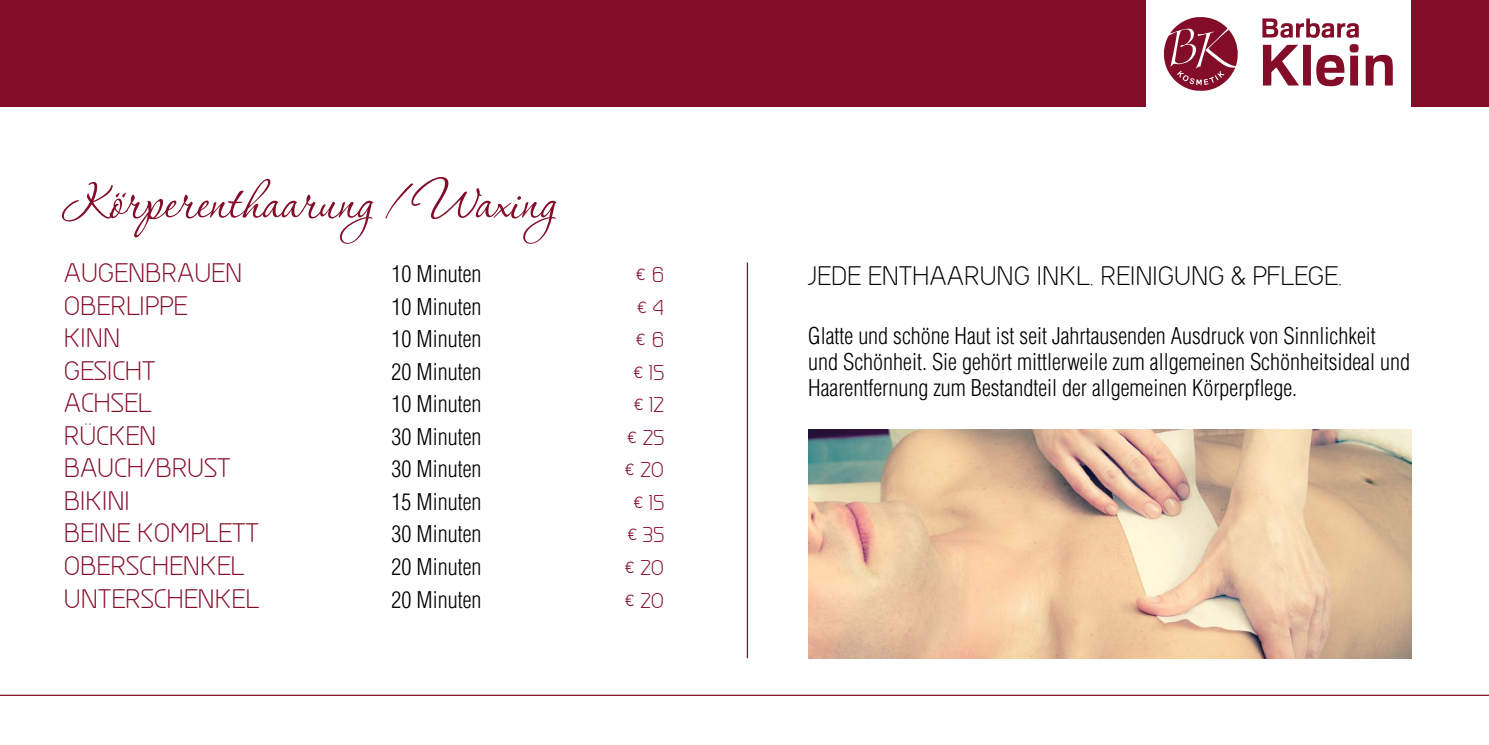
<style>
.page{position:relative;width:1489px;height:745px;background:#fff}
.page>*{position:absolute;margin:0;border:0;box-sizing:border-box;transform-origin:0 0}
.t1{font:65px "Corinthia";color:#830d29}
.t2{font:25px "Greyscale Basic";color:#830d29}
.t3{font:25px "Greyscale Basic";color:#000}
.t4{font:300 condensed 22.5px/26.2px "Helvetica LT Std";color:#000}
.t5{font:20px "Greyscale Basic";color:#830d29}
</style>
<div class="page">
<hr style="left:0;top:694px;width:1488px;height:1px;background:#830d29">
<hr style="left:746px;top:262px;width:2px;height:395px;background:#830d29">
<img style="left:808px;top:429px;width:602px;height:228px">
<div style="left:0;top:0;width:1488px;height:107px;background:#830d29"></div>
<div style="left:1146px;top:0;width:264px;height:107px;background:#fff"></div>
<svg style="left:1262px;top:18px;width:96px;height:20px"></svg>
<svg style="left:1262px;top:45px;width:48px;height:41px"></svg>
<svg style="left:1316px;top:44px;width:42px;height:42px"></svg>
<svg style="left:1365px;top:55px;width:27px;height:31px"></svg>
<svg style="left:1349px;top:56px;width:8px;height:30px"></svg>
<svg style="left:1163px;top:17px;width:75px;height:74px"></svg>
<h1 class="t1" style="left:64px;top:168px;width:494px">Körperenthaarung / Waxing</h1>
<p class="t2" style="left:64px;top:258px;width:180px">AUGENBRAUEN</p>
<p class="t4" style="left:391px;top:260px;width:91px">10 Minuten</p>
<p class="t5" style="left:635px;top:263px;width:30px">€ 6</p>
<p class="t2" style="left:64px;top:291px;width:125px">OBERLIPPE</p>
<p class="t4" style="left:391px;top:293px;width:91px">10 Minuten</p>
<p class="t5" style="left:636px;top:295px;width:29px">€ 4</p>
<p class="t2" style="left:64px;top:323px;width:58px">KINN</p>
<p class="t4" style="left:391px;top:325px;width:91px">10 Minuten</p>
<p class="t5" style="left:635px;top:328px;width:30px">€ 6</p>
<p class="t2" style="left:64px;top:356px;width:93px">GESICHT</p>
<p class="t4" style="left:391px;top:358px;width:91px">20 Minuten</p>
<p class="t5" style="left:633px;top:360px;width:33px">€ 15</p>
<p class="t2" style="left:64px;top:388px;width:89px">ACHSEL</p>
<p class="t4" style="left:391px;top:390px;width:91px">10 Minuten</p>
<p class="t5" style="left:633px;top:393px;width:33px">€ 12</p>
<p class="t2" style="left:64px;top:421px;width:94px">RÜCKEN</p>
<p class="t4" style="left:391px;top:423px;width:91px">30 Minuten</p>
<p class="t5" style="left:626px;top:425px;width:39px">€ 25</p>
<p class="t2" style="left:64px;top:453px;width:168px">BAUCH/BRUST</p>
<p class="t4" style="left:391px;top:455px;width:91px">30 Minuten</p>
<p class="t5" style="left:624px;top:458px;width:42px">€ 2O</p>
<p class="t2" style="left:64px;top:486px;width:68px">BIKINI</p>
<p class="t4" style="left:391px;top:488px;width:91px">15 Minuten</p>
<p class="t5" style="left:633px;top:490px;width:33px">€ 15</p>
<p class="t2" style="left:64px;top:518px;width:197px">BEINE KOMPLETT</p>
<p class="t4" style="left:391px;top:520px;width:91px">30 Minuten</p>
<p class="t5" style="left:626px;top:523px;width:39px">€ 35</p>
<p class="t2" style="left:64px;top:551px;width:182px">OBERSCHENKEL</p>
<p class="t4" style="left:391px;top:553px;width:91px">20 Minuten</p>
<p class="t5" style="left:624px;top:555px;width:42px">€ 2O</p>
<p class="t2" style="left:64px;top:583px;width:197px">UNTERSCHENKEL</p>
<p class="t4" style="left:391px;top:585px;width:91px">20 Minuten</p>
<p class="t5" style="left:624px;top:588px;width:42px">€ 2O</p>
<p class="t3" style="left:808px;top:261px;width:535px">JEDE ENTHAARUNG INKL. REINIGUNG &amp; PFLEGE.</p>
<p class="t4" style="left:808px;top:322px;width:603px">Glatte und schöne Haut ist seit Jahrtausenden Ausdruck von Sinnlichkeit und Schönheit. Sie gehört mittlerweile zum allgemeinen Schönheitsideal und<br>Haarentfernung zum Bestandteil der allgemeinen Körperpflege.</p>
</div>
